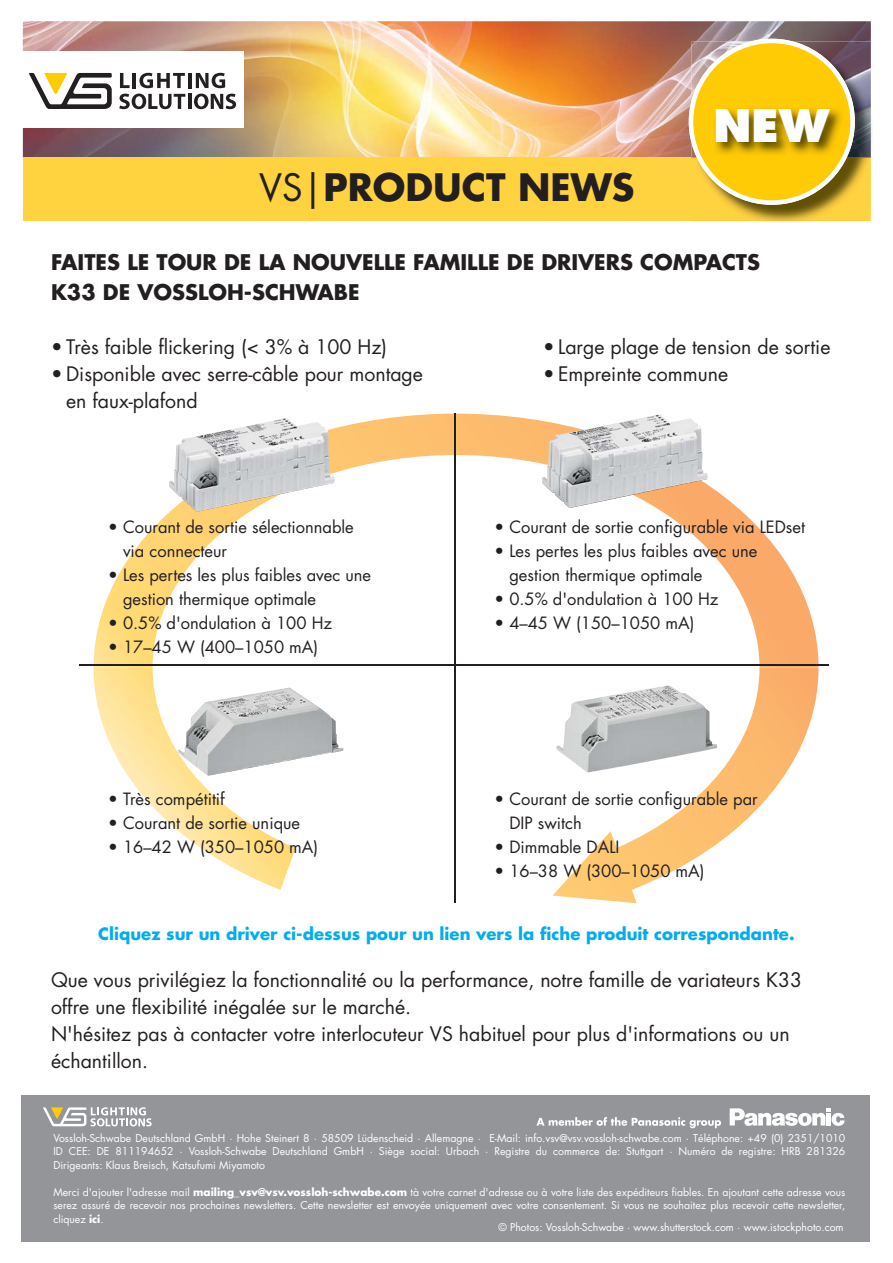
<style>
.page{position:relative;width:893px;height:1263px;background:#fff}
.page>*{position:absolute;margin:0;border:0;box-sizing:border-box;transform-origin:0 0}
.t1{font:800 43.5px "Futura";color:#fff}
.t2{font:700 36.75px "Futura";color:#231f20}
.t3{font:700 21px/30px "Futura";color:#231f20}
.t4{font:19.5px/27px "Futura";color:#231f20}
.t5{font:16.5px/24px "Futura";color:#231f20}
.t6{font:700 16.5px "Futura";color:#00aeef}
.t7{font:10.5px/13.5px "Futura";color:#fff;text-align:justify}
.s1{font-weight:400}
.s2{font-weight:700}
</style>
<div class="page">
<div style="left:22px;top:1095px;width:848px;height:147px;background:#939598"></div>
<svg style="left:43px;top:1107px;width:109px;height:19px"></svg>
<svg style="left:536px;top:1117px;width:185px;height:11px"></svg>
<svg style="left:730px;top:1108px;width:115px;height:18px"></svg>
<img style="left:23px;top:21px;width:848px;height:137px">
<div style="left:22px;top:52px;width:222px;height:76px;background:#fff"></div>
<svg style="left:29px;top:73px;width:83px;height:36px"></svg>
<svg style="left:120px;top:73px;width:10px;height:15px"></svg>
<svg style="left:196px;top:73px;width:29px;height:15px"></svg>
<svg style="left:139px;top:73px;width:46px;height:15px"></svg>
<hr style="left:133px;top:73px;width:3px;height:15px;background:#231f20">
<hr style="left:188px;top:73px;width:4px;height:15px;background:#231f20">
<svg style="left:194px;top:94px;width:42px;height:15px"></svg>
<hr style="left:188px;top:94px;width:4px;height:15px;background:#231f20">
<svg style="left:119px;top:94px;width:66px;height:15px"></svg>
<div style="left:23px;top:158px;width:668px;height:63px;background:#ffd240"></div>
<img style="left:691px;top:42px;width:180px;height:179px">
<svg style="left:689px;top:39px;width:166px;height:166px;background:#dcb52b"></svg>
<svg style="left:94px;top:668px;width:202px;height:222px"></svg>
<svg style="left:552px;top:668px;width:267px;height:235px"></svg>
<svg style="left:94px;top:414px;width:360px;height:254px"></svg>
<svg style="left:456px;top:414px;width:363px;height:254px"></svg>
<hr style="left:454px;top:413px;width:2px;height:252px;background:#231f20">
<hr style="left:80px;top:665px;width:375px;height:1px;background:#231f20">
<hr style="left:454px;top:665px;width:374px;height:1px;background:#231f20">
<hr style="left:454px;top:665px;width:2px;height:238px;background:#231f20">
<img style="left:169px;top:418px;width:166px;height:94px">
<img style="left:178px;top:687px;width:165px;height:89px">
<img style="left:542px;top:414px;width:165px;height:94px">
<img style="left:556px;top:685px;width:161px;height:87px">
<h2 class="t2" style="left:259px;top:170px;width:377px"><span class="s1">VS|</span>PRODUCT NEWS</h2>
<h1 class="t1" style="left:713px;top:107px;width:118px">NEW</h1>
<h3 class="t3" style="left:51px;top:249px;width:711px">FAITES LE TOUR DE LA NOUVELLE FAMILLE DE DRIVERS COMPACTS<br>K33 DE VOSSLOH-SCHWABE</h3>
<h3 class="t4" style="left:51px;top:335px;width:338px">• Très faible flickering (&lt; 3% à 100 Hz)</h3>
<h3 class="t4" style="left:66px;top:362px;width:359px;text-indent:-15px">• Disponible avec serre-câble pour montage en faux-plafond</h3>
<h3 class="t4" style="left:543px;top:335px;width:289px">• Large plage de tension de sortie</h3>
<h3 class="t4" style="left:543px;top:362px;width:187px">• Empreinte commune</h3>
<h3 class="t5" style="left:123px;top:516px;width:232px;text-indent:-15px">• Courant de sortie sélectionnable via connecteur</h3>
<h3 class="t5" style="left:123px;top:564px;width:250px;text-indent:-15px">• Les pertes les plus faibles avec une gestion thermique optimale</h3>
<h3 class="t5" style="left:108px;top:612px;width:226px">• 0.5% d'ondulation à 100 Hz</h3>
<h3 class="t5" style="left:108px;top:636px;width:212px">• 17–45 W (400–1050 mA)</h3>
<h3 class="t5" style="left:108px;top:788px;width:118px">• Très compétitif</h3>
<h3 class="t5" style="left:108px;top:812px;width:194px">• Courant de sortie unique</h3>
<h3 class="t5" style="left:108px;top:836px;width:212px">• 16–42 W (350–1050 mA)</h3>
<h3 class="t5" style="left:494px;top:517px;width:312px">• Courant de sortie configurable via LEDset</h3>
<h3 class="t5" style="left:509px;top:541px;width:250px;text-indent:-15px">• Les pertes les plus faibles avec une gestion thermique optimale</h3>
<h3 class="t5" style="left:494px;top:589px;width:226px">• 0.5% d'ondulation à 100 Hz</h3>
<h3 class="t5" style="left:494px;top:613px;width:202px">• 4–45 W (150–1050 mA)</h3>
<h3 class="t5" style="left:509px;top:788px;width:250px;text-indent:-15px">• Courant de sortie configurable par<br>DIP switch</h3>
<h3 class="t5" style="left:494px;top:836px;width:127px">• Dimmable DALI</h3>
<h3 class="t5" style="left:494px;top:860px;width:212px">• 16–38 W (300–1050 mA)</h3>
<h3 class="t6" style="left:98px;top:926px;width:698px">Cliquez sur un driver ci-dessus pour un lien vers la fiche produit correspondante.</h3>
<p class="t4" style="left:51px;top:968px;width:753px">Que vous privilégiez la fonctionnalité ou la performance, notre famille de variateurs K33 offre une flexibilité inégalée sur le marché.<br>N'hésitez pas à contacter votre interlocuteur VS habituel pour plus d'informations ou un échantillon.</p>
<p class="t7" style="left:53px;top:1132px;width:793px">Vossloh-Schwabe Deutschland GmbH · Hohe Steinert 8 · 58509 Lüdenscheid · Allemagne · E-Mail: info.vsv@vsv.vossloh-schwabe.com · Téléphone: +49 (0) 2351/1010<br>ID CEE: DE 811194652 · Vossloh-Schwabe Deutschland GmbH · Siège social: Urbach · Registre du commerce de: Stuttgart · Numéro de registre: HRB 281326<br>Dirigeants: Klaus Breisch, Katsufumi Miyamoto</p>
<p class="t7" style="left:53px;top:1186px;width:793px">Merci d'ajouter l'adresse mail <span class="s2">mailing_vsv@vsv.vossloh-schwabe.com</span> tà votre carnet d'adresse ou à votre liste des expéditeurs fiables. En ajoutant cette adresse vous serez assuré de recevoir nos prochaines newsletters. Cette newsletter est envoyée uniquement avec votre consentement. Si vous ne souhaitez plus recevoir cette newsletter, cliquez <span class="s2">ici</span>.</p>
<p class="t7" style="left:498px;top:1221px;width:347px">© Photos: Vossloh-Schwabe · www.shutterstock.com · www.istockphoto.com</p>
</div>
